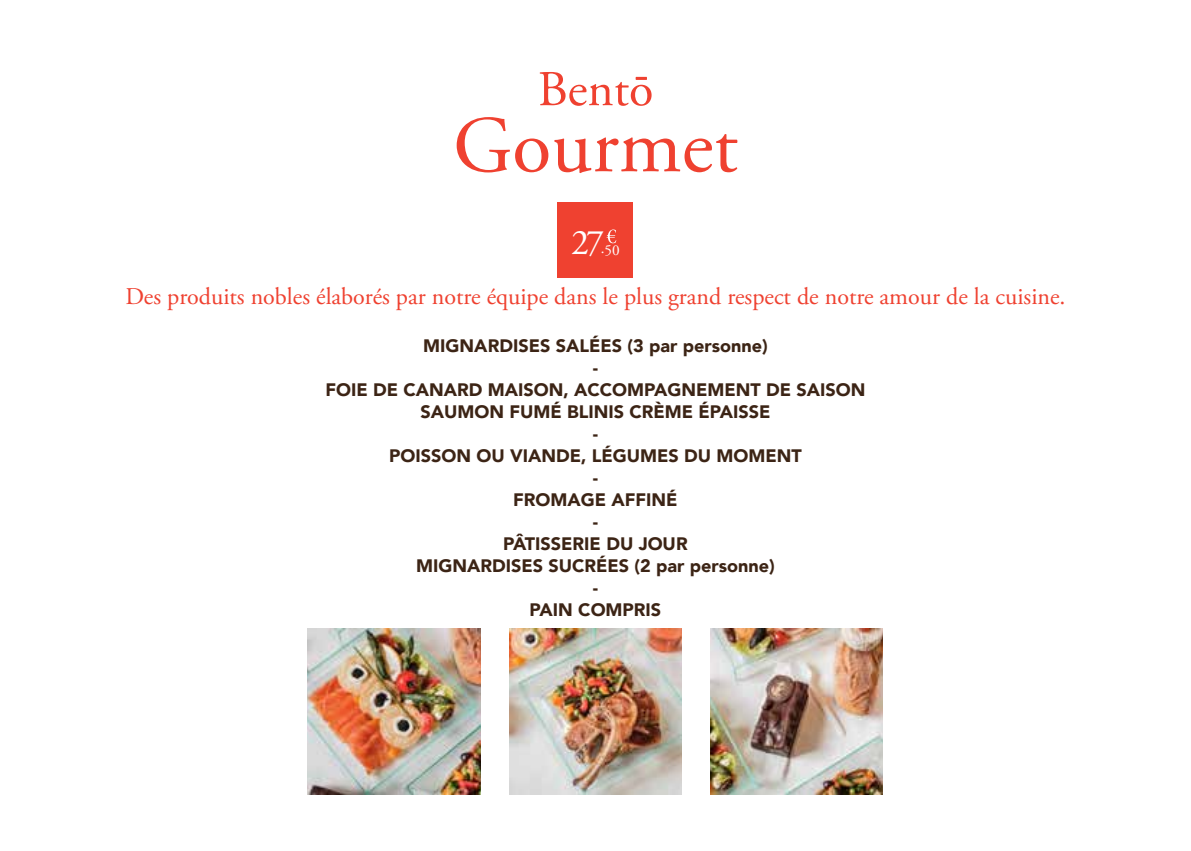
<style>
.page{position:relative;width:1191px;height:851px;background:#fff}
.page>*{position:absolute;margin:0;border:0;box-sizing:border-box;transform-origin:0 0}
.t1{font:80px "Adobe Garamond Pro";color:#ef4130}
.t2{font:50px "Adobe Garamond Pro";color:#ef4130}
.t3{font:36px "Adobe Garamond Pro";color:#fff}
.t4{font:24px "Adobe Garamond Pro";color:#ef4130}
.t5{font:900 18px/22px "Avenir";color:#3c2415;text-align:center}
.t6{font:15.2px "Adobe Garamond Pro";color:#fff}
</style>
<div class="page">
<img style="left:308px;top:628px;width:172px;height:166px">
<img style="left:509px;top:628px;width:172px;height:166px">
<img style="left:710px;top:628px;width:172px;height:166px">
<div style="left:557px;top:202px;width:76px;height:76px;background:#ef4130"></div>
<svg style="left:606px;top:229px;width:10px;height:14px"></svg>
<h2 class="t2" style="left:537px;top:59px;width:117px">Bentō</h2>
<h1 class="t1" style="left:453px;top:98px;width:286px">Gourmet</h1>
<h3 class="t3" style="left:571px;top:220px;width:34px">27</h3>
<p class="t6" style="left:601px;top:241px;width:20px">.50</p>
<h3 class="t4" style="left:125px;top:282px;width:941px">Des produits nobles élaborés par notre équipe dans le plus grand respect de notre amour de la cuisine.</h3>
<p class="t5" style="left:325px;top:334px;width:541px">MIGNARDISES SALÉES (3 par personne)<br>-<br>FOIE DE CANARD MAISON, ACCOMPAGNEMENT DE SAISON<br>SAUMON FUMÉ BLINIS CRÈME ÉPAISSE<br>-<br>POISSON OU VIANDE, LÉGUMES DU MOMENT<br>-<br>FROMAGE AFFINÉ<br>-<br>PÂTISSERIE DU JOUR<br>MIGNARDISES SUCRÉES (2 par personne)<br>-<br>PAIN COMPRIS</p>
</div>
